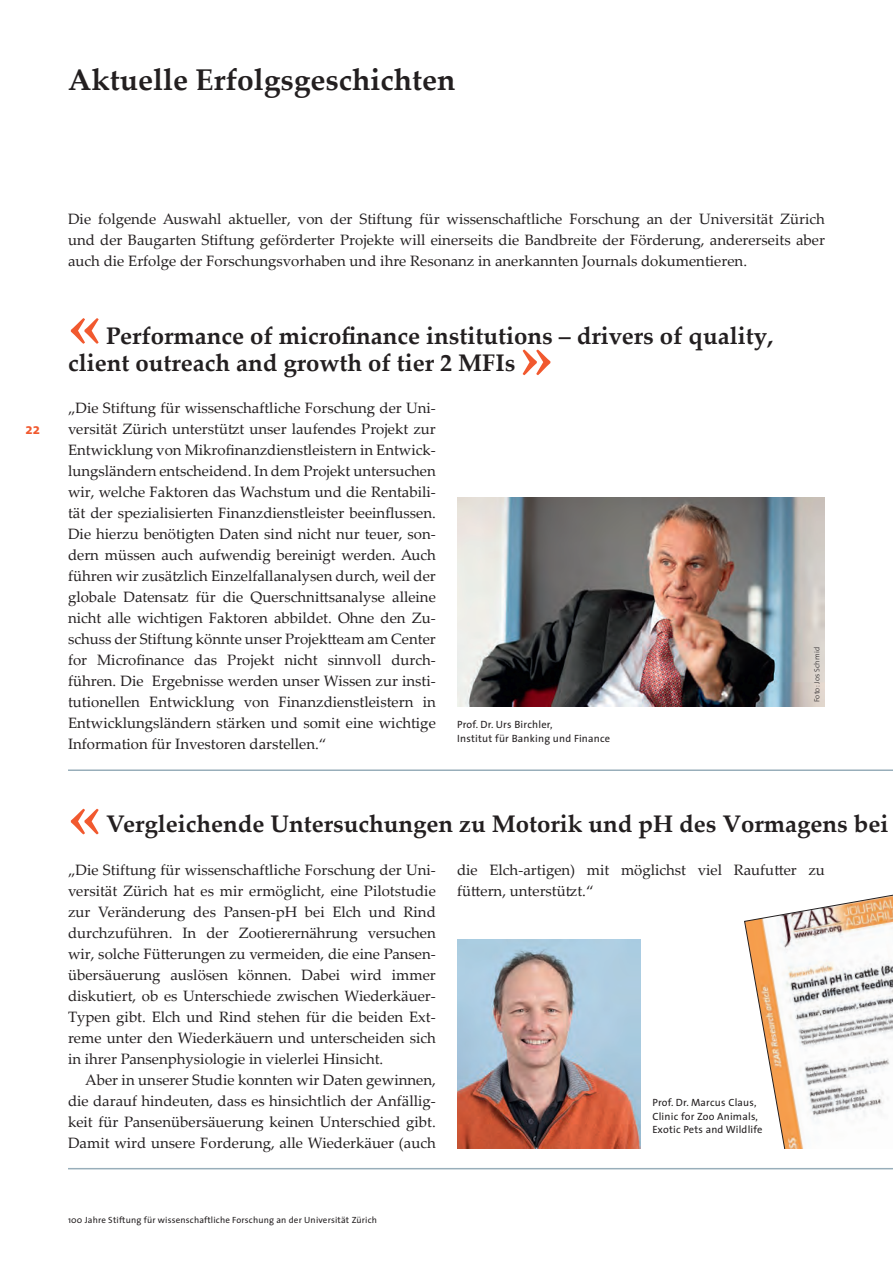
<style>
.page{position:relative;width:893px;height:1263px;background:#fff}
.page>*{position:absolute;margin:0;border:0;box-sizing:border-box;transform-origin:0 0}
.UZH_Einheit_Autor{font:700 65.4px "Palatino Linotype";color:#f1592f}
.Titel{font:700 30px "Palatino Linotype";color:#231f20}
.Zwischentitel_1{font:700 24px/27px "Palatino Linotype";color:#231f20}
.Lauftext_Einzug{font:15px/21px "Palatino Linotype";color:#231f20;text-align:justify}
.t1{font:700 15px "The Sans";color:#f1592f}
.Marginalie{font:10.5px/13.5px "The Sans";letter-spacing:.02em;color:#231f20}
.t2{font:9px "The Sans";letter-spacing:.02em;color:#231f20}
.Marginalie-2{font:300 7.5px "The Sans";letter-spacing:.02em;color:#231f20}
</style>
<div class="page">
<img style="left:458px;top:498px;width:366px;height:208px">
<hr style="left:68px;top:769px;width:825px;height:2px;background:#98aeba">
<img style="left:457px;top:940px;width:183px;height:208px">
<svg style="left:744px;top:894px;width:149px;height:276px"></svg>
<div style="left:777px;top:1149px;width:116px;height:96px;background:#fff"></div>
<hr style="left:68px;top:1168px;width:825px;height:1px;background:#98aeba">
<p class="Titel" style="left:68px;top:58px;width:389px">Aktuelle Erfolgsgeschichten</p>
<p class="t1" style="left:26px;top:417px;width:16px">22</p>
<p class="Lauftext_Einzug" style="left:68px;top:208px;width:758px">Die folgende Auswahl aktueller, von der Stiftung für wissenschaftliche Forschung an der Universität Zürich und der Baugarten Stiftung geförderter Projekte will einerseits die Bandbreite der Förderung, andererseits aber auch die Erfolge der Forschungsvorhaben und ihre Resonanz in anerkannten Journals dokumentieren.</p>
<p class="UZH_Einheit_Autor" style="left:68px;top:278px;width:34px">«</p>
<p class="Zwischentitel_1" style="left:68px;top:321px;width:707px;text-indent:38px">Performance of microfinance institutions – drivers of quality, client outreach and growth of tier 2 MFIs</p>
<p class="UZH_Einheit_Autor" style="left:521px;top:309px;width:34px">»</p>
<p class="Lauftext_Einzug" style="left:68px;top:397px;width:369px">„Die Stiftung für wissenschaftliche Forschung der Uni&shy;versität Zürich unterstützt unser laufendes Projekt zur Entwicklung von Mikrofinanzdienstleistern in Entwick&shy;lungsländern entscheidend. In dem Projekt untersuchen wir, welche Faktoren das Wachstum und die Rentabili&shy;tät der spezialisierten Finanzdienstleister beeinflussen.<br>Die hierzu benötigten Daten sind nicht nur teuer, son&shy;dern müssen auch aufwendig bereinigt werden. Auch führen wir zusätzlich Einzelfallanalysen durch, weil der globale Datensatz für die Querschnittsanalyse alleine nicht alle wichtigen Faktoren abbildet. Ohne den Zu&shy;schuss der Stiftung könnte unser Projektteam am Center for Microfinance das Projekt nicht sinnvoll durch&shy;führen. Die Ergebnisse werden unser Wissen zur insti&shy;tutionellen Entwicklung von Finanzdienstleistern in Entwicklungsländern stärken und somit eine wichtige Information für Investoren darstellen.“</p>
<p class="Marginalie" style="left:457px;top:718px;width:155px">Prof. Dr. Urs Birchler,<br>Institut für Banking und Finance</p>
<p class="Marginalie-2" style="left:811px;top:702px;width:57px;rotate:-90deg">Foto: Jos Schmid</p>
<p class="UZH_Einheit_Autor" style="left:68px;top:768px;width:34px">«</p>
<p class="Zwischentitel_1" style="left:106px;top:810px;width:784px">Vergleichende Untersuchungen zu Motorik und pH des Vormagens bei</p>
<p class="Lauftext_Einzug" style="left:68px;top:859px;width:369px">„Die Stiftung für wissenschaftliche Forschung der Uni&shy;versität Zürich hat es mir ermöglicht, eine Pilotstudie zur Veränderung des Pansen-pH bei Elch und Rind durchzuführen. In der Zootierernährung versuchen wir, solche Fütterungen zu vermeiden, die eine Pansen&shy;übersäuerung auslösen können. Dabei wird immer diskutiert, ob es Unterschiede zwischen Wiederkäuer-Typen gibt. Elch und Rind stehen für die beiden Ext&shy;reme unter den Wiederkäuern und unterscheiden sich in ihrer Pansenphysiologie in vielerlei Hinsicht.</p>
<p class="Lauftext_Einzug" style="left:68px;top:1069px;width:369px;text-indent:17px">Aber in unserer Studie konnten wir Daten gewinnen, die darauf hindeuten, dass es hinsichtlich der Anfällig&shy;keit für Pansenübersäuerung keinen Unterschied gibt.<br>Damit wird unsere Forderung, alle Wiederkäuer (auch</p>
<p class="Lauftext_Einzug" style="left:457px;top:859px;width:369px">die Elch-artigen) mit möglichst viel Raufutter zu füttern, unterstützt.“</p>
<p class="Marginalie" style="left:652px;top:1096px;width:112px">Prof. Dr. Marcus Claus,<br>Clinic for Zoo Animals,<br>Exotic Pets and Wildlife</p>
<p class="t2" style="left:68px;top:1212px;width:310px">100 Jahre Stiftung für wissenschaftliche Forschung an der Universität Zürich</p>
</div>
